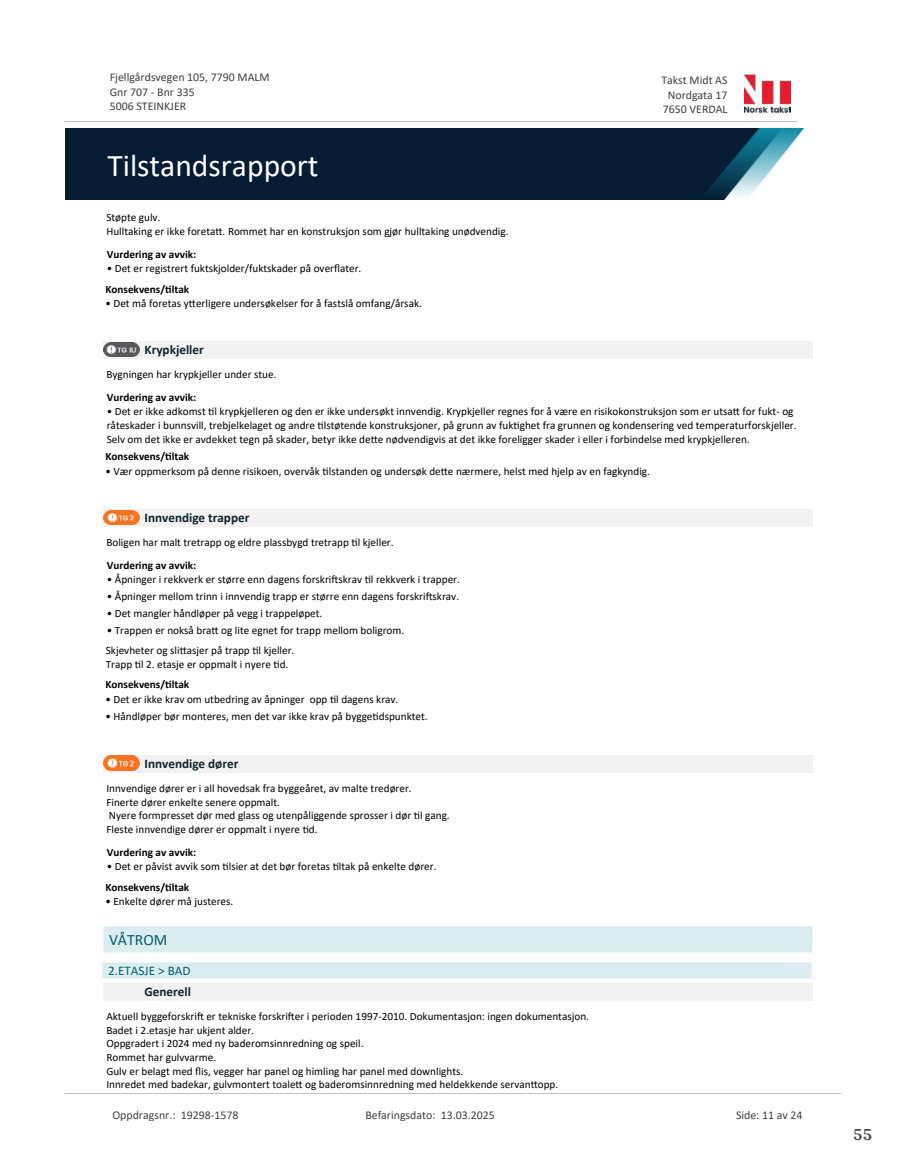
<style>
.page{position:relative;width:915px;height:1172px;background:#fff}
.page>*{position:absolute;margin:0;border:0;box-sizing:border-box;transform-origin:0 0}
.t1{font:31.65px "Calibri";color:#fff}
.t2{font:700 18px "Arya";color:#414749}
.t3{font:15.75px "Calibri";color:#065c69}
.t4{font:700 13.2px "Calibri";color:#0f252c}
.t5{font:13.2px "Calibri";color:#065c69}
.t6{font:11.85px/14.5px "Calibri";color:#404040}
.t7{font:11.25px/13.6px "Calibri";color:#000}
.t8{font:700 11.25px "Calibri";color:#000}
</style>
<div class="page">
<div style="left:104px;top:341px;width:708px;height:17px;background:#f2f2f2"></div>
<img style="left:104px;top:342px;width:35px;height:15px">
<div style="left:104px;top:509px;width:708px;height:17px;background:#f2f2f2"></div>
<img style="left:104px;top:510px;width:35px;height:15px">
<div style="left:104px;top:755px;width:708px;height:17px;background:#f2f2f2"></div>
<svg style="left:107px;top:755px;width:29px;height:1px"></svg>
<img style="left:104px;top:756px;width:35px;height:15px">
<div style="left:104px;top:926px;width:708px;height:27px;background:#daeef2"></div>
<hr style="left:104px;top:926px;width:708px;height:1px;background:#eaf5f7">
<hr style="left:104px;top:953px;width:708px;height:1px;background:#eaf5f7">
<div style="left:104px;top:983px;width:708px;height:17px;background:#f2f2f2"></div>
<div style="left:103px;top:962px;width:708px;height:16px;background:#daeef2"></div>
<hr style="left:103px;top:962px;width:708px;height:1px;background:#eaf5f7">
<hr style="left:103px;top:978px;width:708px;height:1px;background:#eaf5f7">
<img style="left:744px;top:74px;width:46px;height:40px">
<hr style="left:65px;top:121px;width:731px;height:1px;background:#c0c0c0">
<img style="left:65px;top:129px;width:738px;height:71px">
<hr style="left:65px;top:1093px;width:775px;height:1px;background:#c0c0c0">
<p class="t6" style="left:110px;top:70px;width:161px">Fjellgårdsvegen 105, 7790 MALM<br>Gnr 707 - Bnr 335<br>5006 STEINKJER</p>
<p class="t6" style="left:661px;top:73px;width:68px">Takst Midt AS</p>
<p class="t6" style="left:667px;top:87px;width:61px">Nordgata 17</p>
<p class="t6" style="left:662px;top:102px;width:66px">7650 VERDAL</p>
<h1 class="t1" style="left:107px;top:143px;width:213px">Tilstandsrapport</h1>
<p class="t7" style="left:106px;top:210px;width:403px">Støpte gulv.<br>Hulltaking er ikke foreta琀琀. Rommet har en konstruksjon som gjør hulltaking unødvendig.</p>
<p class="t8" style="left:107px;top:246px;width:91px">Vurdering av avvik:</p>
<p class="t7" style="left:107px;top:261px;width:256px">• Det er registrert fuktskjolder/fuktskader på over昀氀ater.</p>
<p class="t8" style="left:105px;top:281px;width:85px">Konsekvens/琀椀ltak</p>
<p class="t7" style="left:105px;top:296px;width:318px">• Det må foretas y琀琀erligere undersøkelser for å fastslå omfang/årsak.</p>
<p class="t4" style="left:144px;top:340px;width:61px">Krypkjeller</p>
<p class="t7" style="left:106px;top:367px;width:171px">Bygningen har krypkjeller under stue.</p>
<p class="t8" style="left:107px;top:389px;width:91px">Vurdering av avvik:</p>
<p class="t7" style="left:107px;top:404px;width:691px">• Det er ikke adkomst 琀椀l krypkjelleren og den er ikke undersøkt innvendig. Krypkjeller regnes for å være en risikokonstruksjon som er utsa琀琀 for fukt- og råteskader i bunnsvill, trebjelkelaget og andre 琀椀lstøtende konstruksjoner, på grunn av fuk琀椀ghet fra grunnen og kondensering ved temperaturforskjeller.<br>Selv om det ikke er avdekket tegn på skader, betyr ikke de琀琀e nødvendigvis at det ikke foreligger skader i eller i forbindelse med krypkjelleren.</p>
<p class="t8" style="left:105px;top:448px;width:85px">Konsekvens/琀椀ltak</p>
<p class="t7" style="left:105px;top:464px;width:546px">• Vær oppmerksom på denne risikoen, overvåk 琀椀lstanden og undersøk de琀琀e nærmere, helst med hjelp av en fagkyndig.</p>
<p class="t4" style="left:144px;top:508px;width:106px">Innvendige trapper</p>
<p class="t7" style="left:106px;top:535px;width:288px">Boligen har malt tretrapp og eldre plassbygd tretrapp 琀椀l kjeller.</p>
<p class="t8" style="left:107px;top:557px;width:91px">Vurdering av avvik:</p>
<p class="t7" style="left:107px;top:572px;width:354px">• Åpninger i rekkverk er større enn dagens forskri昀琀skrav 琀椀l rekkverk i trapper.</p>
<p class="t7" style="left:107px;top:589px;width:354px">• Åpninger mellom trinn i innvendig trapp er større enn dagens forskri昀琀skrav.</p>
<p class="t7" style="left:107px;top:606px;width:217px">• Det mangler håndløper på vegg i trappeløpet.</p>
<p class="t7" style="left:106px;top:619px;width:300px;line-height:20.7px">• Trappen er nokså bra琀琀 og lite egnet for trapp mellom boligrom.<br>Skjevheter og sli琀琀asjer på trapp 琀椀l kjeller.</p>
<p class="t7" style="left:106px;top:657px;width:184px">Trapp 琀椀l 2. etasje er oppmalt i nyere 琀椀d.</p>
<p class="t8" style="left:105px;top:677px;width:85px">Konsekvens/琀椀ltak</p>
<p class="t7" style="left:105px;top:692px;width:294px">• Det er ikke krav om utbedring av åpninger opp 琀椀l dagens krav.</p>
<p class="t7" style="left:105px;top:709px;width:323px">• Håndløper bør monteres, men det var ikke krav på bygge琀椀dspunktet.</p>
<p class="t4" style="left:144px;top:754px;width:95px">Innvendige dører</p>
<p class="t7" style="left:106px;top:781px;width:345px">Innvendige dører er i all hovedsak fra byggeåret, av malte tredører.<br>Finerte dører enkelte senere oppmalt.<br>Nyere formpresset dør med glass og utenpåliggende sprosser i dør 琀椀l gang.<br>Fleste innvendige dører er oppmalt i nyere 琀椀d.</p>
<p class="t8" style="left:107px;top:844px;width:91px">Vurdering av avvik:</p>
<p class="t7" style="left:107px;top:859px;width:331px">• Det er påvist avvik som 琀椀lsier at det bør foretas 琀椀ltak på enkelte dører.</p>
<p class="t8" style="left:105px;top:879px;width:85px">Konsekvens/琀椀ltak</p>
<p class="t7" style="left:105px;top:894px;width:129px">• Enkelte dører må justeres.</p>
<h3 class="t3" style="left:109px;top:928px;width:60px">VÅTROM</h3>
<p class="t5" style="left:108px;top:961px;width:84px">2.ETASJE &gt; BAD</p>
<p class="t4" style="left:144px;top:982px;width:48px">Generell</p>
<p class="t7" style="left:106px;top:1009px;width:484px">Aktuell byggeforskri昀琀 er tekniske forskri昀琀er i perioden 1997-2010. Dokumentasjon: ingen dokumentasjon.<br>Badet i 2.etasje har ukjent alder.<br>Oppgradert i 2024 med ny baderomsinnredning og speil.<br>Rommet har gulvvarme.<br>Gulv er belagt med 昀氀is, vegger har panel og himling har panel med downlights.<br>Innredet med badekar, gulvmontert toale琀琀 og baderomsinnredning med heldekkende servan琀琀opp.</p>
<p class="t6" style="left:112px;top:1107px;width:127px">Oppdragsnr.: 19298-1578</p>
<p class="t6" style="left:365px;top:1107px;width:131px">Befaringsdato: 13.03.2025</p>
<p class="t6" style="left:735px;top:1107px;width:68px">Side: 11 av 24</p>
<h2 class="t2" style="left:852px;top:1123px;width:21px">55</h2>
</div>
